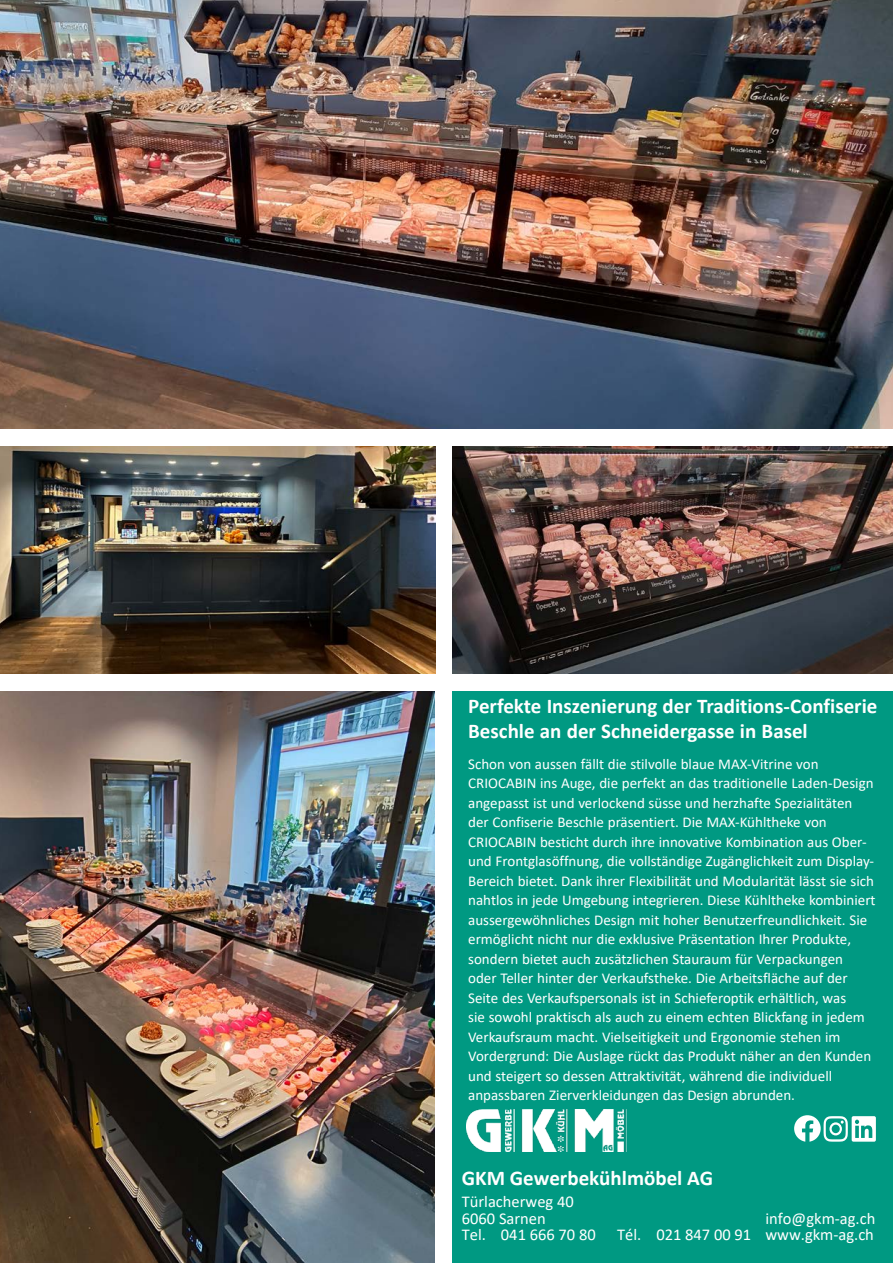
<style>
.page{position:relative;width:893px;height:1263px;background:#fff}
.page>*{position:absolute;margin:0;border:0;box-sizing:border-box;transform-origin:0 0}
.Adresse{font:700 21px/25.3px "Calibri";color:#fff}
.Adresse-2{font:16.5px/16.5px "Calibri";color:#fff}
.t1{font:15px/19.5px "Calibri";color:#fff}
</style>
<div class="page">
<div style="left:0;top:508px;width:893px;height:755px;background:#009982"></div>
<img style="left:0;top:0;width:893px;height:429px">
<img style="left:452px;top:446px;width:441px;height:228px">
<img style="left:0;top:690px;width:436px;height:573px">
<div style="left:436px;top:438px;width:16px;height:825px;background:#fff"></div>
<img style="left:0;top:446px;width:436px;height:228px">
<div style="left:0;top:674px;width:893px;height:16px;background:#fff"></div>
<img style="left:466px;top:1110px;width:160px;height:42px">
<svg style="left:794px;top:1115px;width:82px;height:27px"></svg>
<p class="Adresse" style="left:468px;top:693px;width:411px">Perfekte Inszenierung der Traditions-Confiserie<br>Beschle an der Schneidergasse in Basel</p>
<p class="t1" style="left:468px;top:753px;width:409px">Schon von aussen fällt die stilvolle blaue MAX-Vitrine von CRIOCABIN ins Auge, die perfekt an das traditionelle Laden-Design angepasst ist und verlockend süsse und herzhafte Spezialitäten der Confiserie Beschle präsentiert. Die MAX-Kühltheke von CRIOCABIN besticht durch ihre innovative Kombination aus Ober&shy;und Frontglasöffnung, die vollständige Zugänglichkeit zum Display-Bereich bietet. Dank ihrer Flexibilität und Modularität lässt sie sich nahtlos in jede Umgebung integrieren. Diese Kühltheke kombiniert aussergewöhnliches Design mit hoher Benutzerfreundlichkeit. Sie ermöglicht nicht nur die exklusive Präsentation Ihrer Produkte, sondern bietet auch zusätzlichen Stauraum für Verpackungen<br>oder Teller hinter der Verkaufstheke. Die Arbeitsfläche auf der Seite des Verkaufspersonals ist in Schieferoptik erhältlich, was<br>sie sowohl praktisch als auch zu einem echten Blickfang in jedem Verkaufsraum macht. Vielseitigkeit und Ergonomie stehen im Vordergrund: Die Auslage rückt das Produkt näher an den Kunden und steigert so dessen Attraktivität, während die individuell anpassbaren Zierverkleidungen das Design abrunden.</p>
<p class="Adresse" style="left:462px;top:1165px;width:253px">GKM Gewerbekühlmöbel AG</p>
<p class="Adresse-2" style="left:462px;top:1193px;width:135px">Türlacherweg 40<br>6060 Sarnen<br>Tel. 041 666 70 80</p>
<p class="Adresse-2" style="left:617px;top:1226px;width:135px">Tél. 021 847 00 91</p>
<p class="Adresse-2" style="left:765px;top:1210px;width:111px">info@gkm-ag.ch</p>
<p class="Adresse-2" style="left:765px;top:1226px;width:110px">www.gkm-ag.ch</p>
</div>
